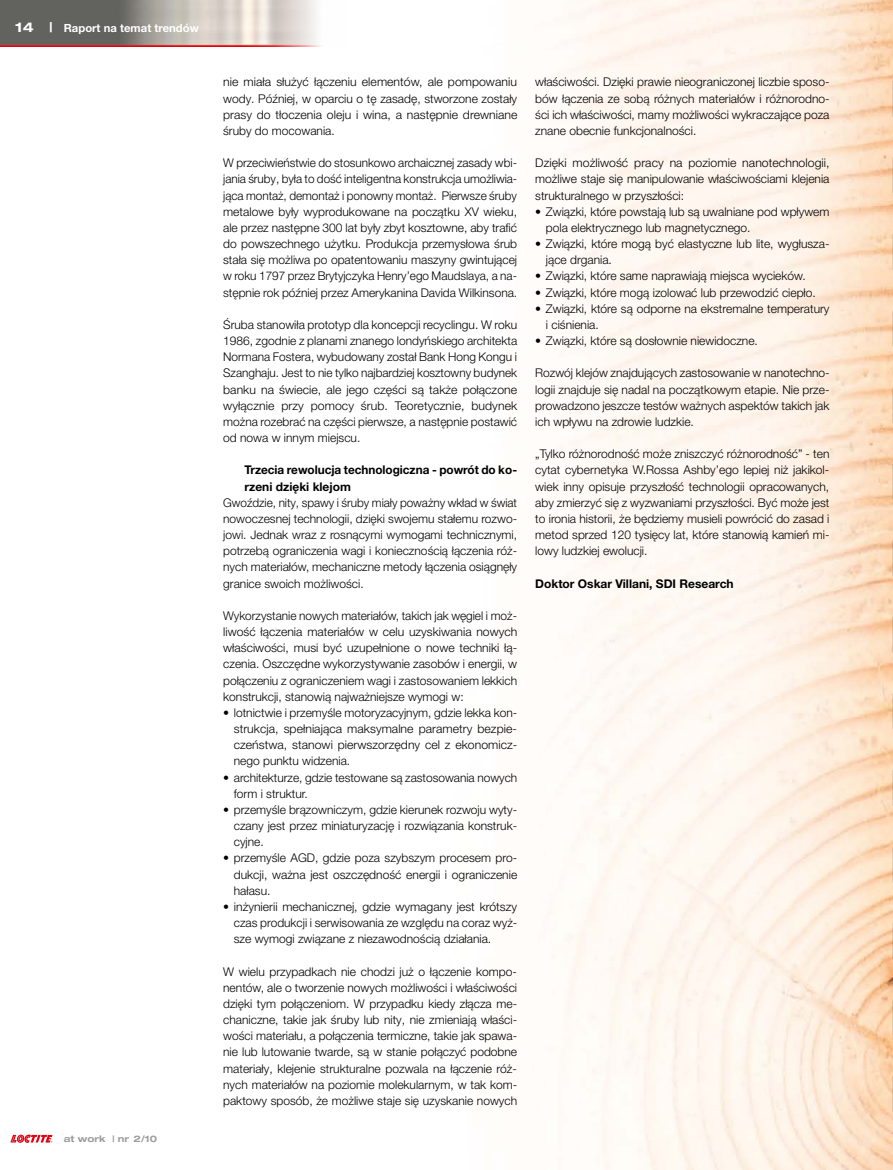
<style>
.page{position:relative;width:893px;height:1170px;background:#fff}
.page>*{position:absolute;margin:0;border:0;box-sizing:border-box;transform-origin:0 0}
.t1{font:300 12px/16.2px "Helvetica Neue LT Pro";color:#000;text-align:justify}
.t2{font:700 12px/16.2px "Helvetica Neue LT Pro";color:#000}
.t3{font:700 11.25px "Helvetica Neue LT Pro";letter-spacing:.005em;color:#fff}
.t4{font:700 expanded 9px "Helvetica Neue LT Pro";letter-spacing:.005em;color:#9c9d9d}
.s1{font-stretch:expanded;font-size:13.5px}
</style>
<div class="page">
<img style="left:0;top:0;width:893px;height:1169px">
<svg style="left:892px;top:1076px;width:1px;height:35px"></svg>
<svg style="left:892px;top:999px;width:1px;height:36px"></svg>
<svg style="left:892px;top:923px;width:1px;height:35px"></svg>
<svg style="left:892px;top:846px;width:1px;height:36px"></svg>
<svg style="left:892px;top:770px;width:1px;height:35px"></svg>
<svg style="left:892px;top:693px;width:1px;height:36px"></svg>
<svg style="left:892px;top:617px;width:1px;height:35px"></svg>
<svg style="left:892px;top:540px;width:1px;height:36px"></svg>
<svg style="left:892px;top:463px;width:1px;height:36px"></svg>
<svg style="left:892px;top:387px;width:1px;height:36px"></svg>
<svg style="left:892px;top:310px;width:1px;height:36px"></svg>
<svg style="left:892px;top:234px;width:1px;height:36px"></svg>
<svg style="left:892px;top:157px;width:1px;height:36px"></svg>
<svg style="left:892px;top:81px;width:1px;height:36px"></svg>
<svg style="left:10px;top:1134px;width:43px;height:8px"></svg>
<img style="left:0;top:0;width:347px;height:46px">
<p class="t3" style="left:15px;top:21px;width:185px"><span class="s1">14 |</span> Raport na temat trendów</p>
<p class="t4" style="left:64px;top:1133px;width:95px">at work | nr 2/10</p>
<p class="t1" style="left:223px;top:74px;width:296px">nie miała służyć łączeniu elementów, ale pompowaniu wody. Później, w oparciu o tę zasadę, stworzone zostały prasy do tłoczenia oleju i wina, a następnie drewniane śruby do mocowania.</p>
<p class="t1" style="left:223px;top:154px;width:296px">W przeciwieństwie do stosunkowo archaicznej zasady wbi&shy;jania śruby, była to dość inteligentna konstrukcja umożliwia&shy;jąca montaż, demontaż i ponowny montaż. Pierwsze śruby metalowe były wyprodukowane na początku XV wieku, ale przez następne 300 lat były zbyt kosztowne, aby trafić do powszechnego użytku. Produkcja przemysłowa śrub stała się możliwa po opatentowaniu maszyny gwintującej w roku 1797 przez Brytyjczyka Henry’ego Maudslaya, a na&shy;stępnie rok później przez Amerykanina Davida Wilkinsona.</p>
<p class="t1" style="left:223px;top:316px;width:296px">Śruba stanowiła prototyp dla koncepcji recyclingu. W roku 1986, zgodnie z planami znanego londyńskiego architekta Normana Fostera, wybudowany został Bank Hong Kongu i Szanghaju. Jest to nie tylko najbardziej kosztowny budynek banku na świecie, ale jego części są także połączone wyłącznie przy pomocy śrub. Teoretycznie, budynek można rozebrać na części pierwsze, a następnie postawić od nowa w innym miejscu.</p>
<p class="t2" style="left:244px;top:461px;width:274px">Trzecia rewolucja technologiczna - powrót do ko&shy;rzeni dzięki klejom</p>
<p class="t1" style="left:223px;top:494px;width:295px">Gwoździe, nity, spawy i śruby miały poważny wkład w świat nowoczesnej technologii, dzięki swojemu stałemu rozwo&shy;jowi. Jednak wraz z rosnącymi wymogami technicznymi, potrzebą ograniczenia wagi i koniecznością łączenia róż&shy;nych materiałów, mechaniczne metody łączenia osiągnęły granice swoich możliwości.</p>
<p class="t1" style="left:223px;top:607px;width:296px">Wykorzystanie nowych materiałów, takich jak węgiel i moż&shy;liwość łączenia materiałów w celu uzyskiwania nowych właściwości, musi być uzupełnione o nowe techniki łą&shy;czenia. Oszczędne wykorzystywanie zasobów i energii, w połączeniu z ograniczeniem wagi i zastosowaniem lekkich konstrukcji, stanowią najważniejsze wymogi w:</p>
<p class="t1" style="left:234px;top:704px;width:285px;text-indent:-11px">• lotnictwie i przemyśle motoryzacyjnym, gdzie lekka kon&shy;strukcja, spełniająca maksymalne parametry bezpie&shy;czeństwa, stanowi pierwszorzędny cel z ekonomicz&shy;nego punktu widzenia.</p>
<p class="t1" style="left:234px;top:768px;width:285px;text-indent:-11px">• architekturze, gdzie testowane są zastosowania nowych form i struktur.</p>
<p class="t1" style="left:234px;top:801px;width:285px;text-indent:-11px">• przemyśle brązowniczym, gdzie kierunek rozwoju wyty&shy;czany jest przez miniaturyzację i rozwiązania konstruk&shy;cyjne.</p>
<p class="t1" style="left:234px;top:849px;width:285px;text-indent:-11px">• przemyśle AGD, gdzie poza szybszym procesem pro&shy;dukcji, ważna jest oszczędność energii i ograniczenie hałasu.</p>
<p class="t1" style="left:234px;top:898px;width:285px;text-indent:-11px">• inżynierii mechanicznej, gdzie wymagany jest krótszy czas produkcji i serwisowania ze względu na coraz wyż&shy;sze wymogi związane z niezawodnością działania.</p>
<p class="t1" style="left:223px;top:962px;width:295px">W wielu przypadkach nie chodzi już o łączenie kompo&shy;nentów, ale o tworzenie nowych możliwości i właściwości dzięki tym połączeniom. W przypadku kiedy złącza me&shy;chaniczne, takie jak śruby lub nity, nie zmieniają właści&shy;wości materiału, a połączenia termiczne, takie jak spawa&shy;nie lub lutowanie twarde, są w stanie połączyć podobne materiały, klejenie strukturalne pozwala na łączenie róż&shy;nych materiałów na poziomie molekularnym, w tak kom&shy;paktowy sposób, że możliwe staje się uzyskanie nowych</p>
<p class="t1" style="left:535px;top:74px;width:296px">właściwości. Dzięki prawie nieograniczonej liczbie sposo&shy;bów łączenia ze sobą różnych materiałów i różnorodno&shy;ści ich właściwości, mamy możliwości wykraczające poza znane obecnie funkcjonalności.</p>
<p class="t1" style="left:535px;top:154px;width:296px">Dzięki możliwość pracy na poziomie nanotechnologii, możliwe staje się manipulowanie właściwościami klejenia strukturalnego w przyszłości:</p>
<p class="t1" style="left:546px;top:203px;width:285px;text-indent:-11px">• Związki, które powstają lub są uwalniane pod wpływem pola elektrycznego lub magnetycznego.</p>
<p class="t1" style="left:546px;top:235px;width:285px;text-indent:-11px">• Związki, które mogą być elastyczne lub lite, wygłusza&shy;jące drgania.</p>
<p class="t1" style="left:535px;top:268px;width:272px">• Związki, które same naprawiają miejsca wycieków.</p>
<p class="t1" style="left:535px;top:284px;width:282px">• Związki, które mogą izolować lub przewodzić ciepło.</p>
<p class="t1" style="left:546px;top:300px;width:285px;text-indent:-11px">• Związki, które są odporne na ekstremalne temperatury i ciśnienia.</p>
<p class="t1" style="left:535px;top:332px;width:224px">• Związki, które są dosłownie niewidoczne.</p>
<p class="t1" style="left:535px;top:365px;width:296px">Rozwój klejów znajdujących zastosowanie w nanotechno&shy;logii znajduje się nadal na początkowym etapie. Nie prze&shy;prowadzono jeszcze testów ważnych aspektów takich jak ich wpływu na zdrowie ludzkie.</p>
<p class="t1" style="left:535px;top:445px;width:296px">„Tylko różnorodność może zniszczyć różnorodność” - ten cytat cybernetyka W.Rossa Ashby’ego lepiej niż jakikol&shy;wiek inny opisuje przyszłość technologii opracowanych, aby zmierzyć się z wyzwaniami przyszłości. Być może jest to ironia historii, że będziemy musieli powrócić do zasad i metod sprzed 120 tysięcy lat, które stanowią kamień mi&shy;lowy ludzkiej ewolucji.</p>
<p class="t2" style="left:535px;top:574px;width:200px">Doktor Oskar Villani, SDI Research</p>
</div>
